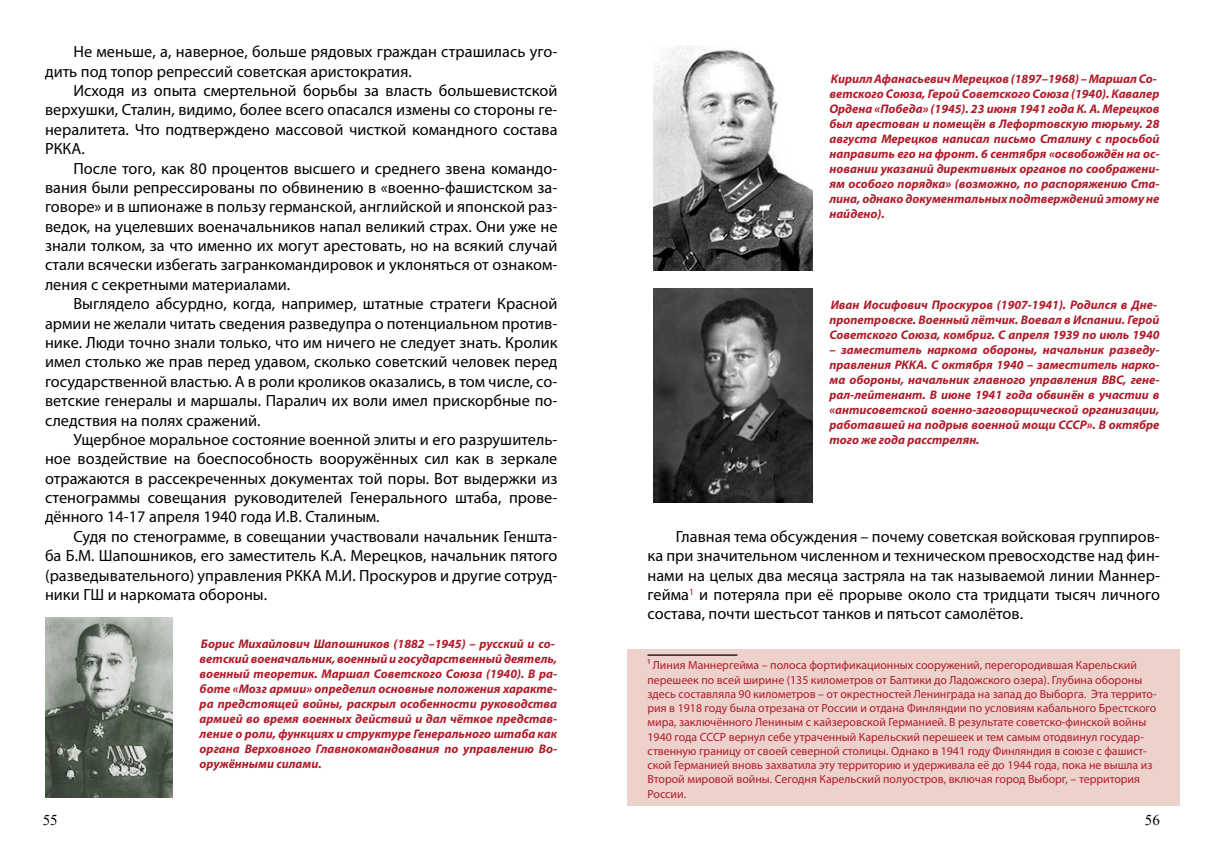
<style>
.page{position:relative;width:1205px;height:851px;background:#fff}
.page>*{position:absolute;margin:0;border:0;box-sizing:border-box;transform-origin:0 0}
.t1{font:16.25px/19.4px "Myriad Pro";letter-spacing:.005em;color:#000;text-align:justify}
.t2{font:15px "Times New Roman";color:#000}
.t3{font:italic 700 12.5px/15px "Myriad Pro";color:#b11a29}
.t4{font:11.88px/14.2px "Myriad Pro";color:#b11a29}
</style>
<div class="page">
<div style="left:627px;top:649px;width:553px;height:156px;background:#edd2cc"></div>
<hr style="left:647px;top:654px;width:90px;height:1px;background:#000">
<img style="left:45px;top:617px;width:127px;height:180px">
<img style="left:653px;top:45px;width:159px;height:225px">
<img style="left:653px;top:288px;width:159px;height:214px">
<p class="t1" style="left:45px;top:42px;width:514px;text-indent:28px">Не меньше, а, наверное, больше рядовых граждан страшилась уго&shy;дить под топор репрессий советская аристократия.</p>
<p class="t1" style="left:45px;top:81px;width:514px;text-indent:28px">Исходя из опыта смертельной борьбы за власть большевистской верхушки, Сталин, видимо, более всего опасался измены со стороны ге&shy;нералитета. Что подтверждено массовой чисткой командного состава РККА.</p>
<p class="t1" style="left:45px;top:158px;width:514px;text-indent:28px">После того, как 80 процентов высшего и среднего звена командо&shy;вания были репрессированы по обвинению в «военно-фашистском за&shy;говоре» и в шпионаже в пользу германской, английской и японской раз&shy;ведок, на уцелевших военачальников напал великий страх. Они уже не знали толком, за что именно их могут арестовать, но на всякий случай стали всячески избегать загранкомандировок и уклоняться от ознаком&shy;ления с секретными материалами.</p>
<p class="t1" style="left:45px;top:294px;width:514px;text-indent:28px">Выглядело абсурдно, когда, например, штатные стратеги Красной армии не желали читать сведения разведупра о потенциальном против&shy;нике. Люди точно знали только, что им ничего не следует знать. Кролик имел столько же прав перед удавом, сколько советский человек перед государственной властью. А в роли кроликов оказались, в том числе, со&shy;ветские генералы и маршалы. Паралич их воли имел прискорбные по&shy;следствия на полях сражений.</p>
<p class="t1" style="left:45px;top:429px;width:514px;text-indent:28px">Ущербное моральное состояние военной элиты и его разрушитель&shy;ное воздействие на боеспособность вооружённых сил как в зеркале отражаются в рассекреченных документах той поры. Вот выдержки из стенограммы совещания руководителей Генерального штаба, прове&shy;дённого 14-17 апреля 1940 года И.В. Сталиным.</p>
<p class="t1" style="left:45px;top:526px;width:514px;text-indent:28px">Судя по стенограмме, в совещании участвовали начальник Геншта&shy;ба Б.М. Шапошников, его заместитель К.А. Мерецков, начальник пятого (разведывательного) управления РККА М.И. Проскуров и другие сотруд&shy;ники ГШ и наркомата обороны.</p>
<p class="t3" style="left:200px;top:635px;width:359px">Борис Михайлович Шапошников (1882 –1945) – русский и со&shy;ветский военачальник, военный и государственный деятель, военный теоретик. Маршал Советского Союза (1940). В ра&shy;боте «Мозг армии» определил основные положения характе&shy;ра предстоящей войны, раскрыл особенности руководства армией во время военных действий и дал чёткое представ&shy;ление о роли, функциях и структуре Генерального штаба как органа Верховного Главнокомандования по управлению Во&shy;оружёнными силами.</p>
<p class="t3" style="left:829px;top:71px;width:332px">Кирилл Афанасьевич Мерецков (1897–1968) – Маршал Со&shy;ветского Союза, Герой Советского Союза (1940). Кавалер Ордена «Победа» (1945). 23 июня 1941 года К. А. Мерецков был арестован и помещён в Лефортовскую тюрьму. 28 августа Мерецков написал письмо Сталину с просьбой направить его на фронт. 6 сентября «освобождён на ос&shy;новании указаний директивных органов по соображени&shy;ям особого порядка» (возможно, по распоряжению Ста&shy;лина, однако документальных подтверждений этому не найдено).</p>
<p class="t3" style="left:829px;top:297px;width:332px">Иван Иосифович Проскуров (1907-1941). Родился в Дне&shy;пропетровске. Военный лётчик. Воевал в Испании. Герой<br>Советского Союза, комбриг. С апреля 1939 по июль 1940</p>
<p class="t3" style="left:829px;top:342px;width:332px;text-align:justify">– заместитель наркома обороны, начальник разведу&shy;правления РККА. С октября 1940 – заместитель нарко&shy;ма обороны, начальник главного управления ВВС, гене&shy;рал-лейтенант. В июне 1941 года обвинён в участии в «антисоветской военно-заговорщической организации, работавшей на подрыв военной мощи СССР». В октябре того же года расстрелян.</p>
<p class="t1" style="left:647px;top:526px;width:514px;text-indent:28px">Главная тема обсуждения – почему советская войсковая группиров&shy;ка при значительном численном и техническом превосходстве над фин&shy;нами на целых два месяца застряла на так называемой линии Маннер&shy;гейма<sup>1</sup> и потеряла при её прорыве около ста тридцати тысяч личного состава, почти шестьсот танков и пятьсот самолётов.</p>
<p class="t4" style="left:647px;top:658px;width:511px">1 Линия Маннергейма – полоса фортификационных сооружений, перегородившая Карельский перешеек по всей ширине (135 километров от Балтики до Ладожского озера). Глубина обороны здесь составляла 90 километров – от окрестностей Ленинграда на запад до Выборга. Эта террито&shy;рия в 1918 году была отрезана от России и отдана Финляндии по условиям кабального Брестского мира, заключённого Лениным с кайзеровской Германией. В результате советско-финской войны 1940 года СССР вернул себе утраченный Карельский перешеек и тем самым отодвинул государ&shy;ственную границу от своей северной столицы. Однако в 1941 году Финляндия в союзе с фашист&shy;ской Германией вновь захватила эту территорию и удерживала её до 1944 года, пока не вышла из Второй мировой войны. Сегодня Карельский полуостров, включая город Выборг, – территория России.</p>
<p class="t2" style="left:43px;top:809px;width:16px">55</p>
<p class="t2" style="left:1145px;top:809px;width:16px">56</p>
</div>
